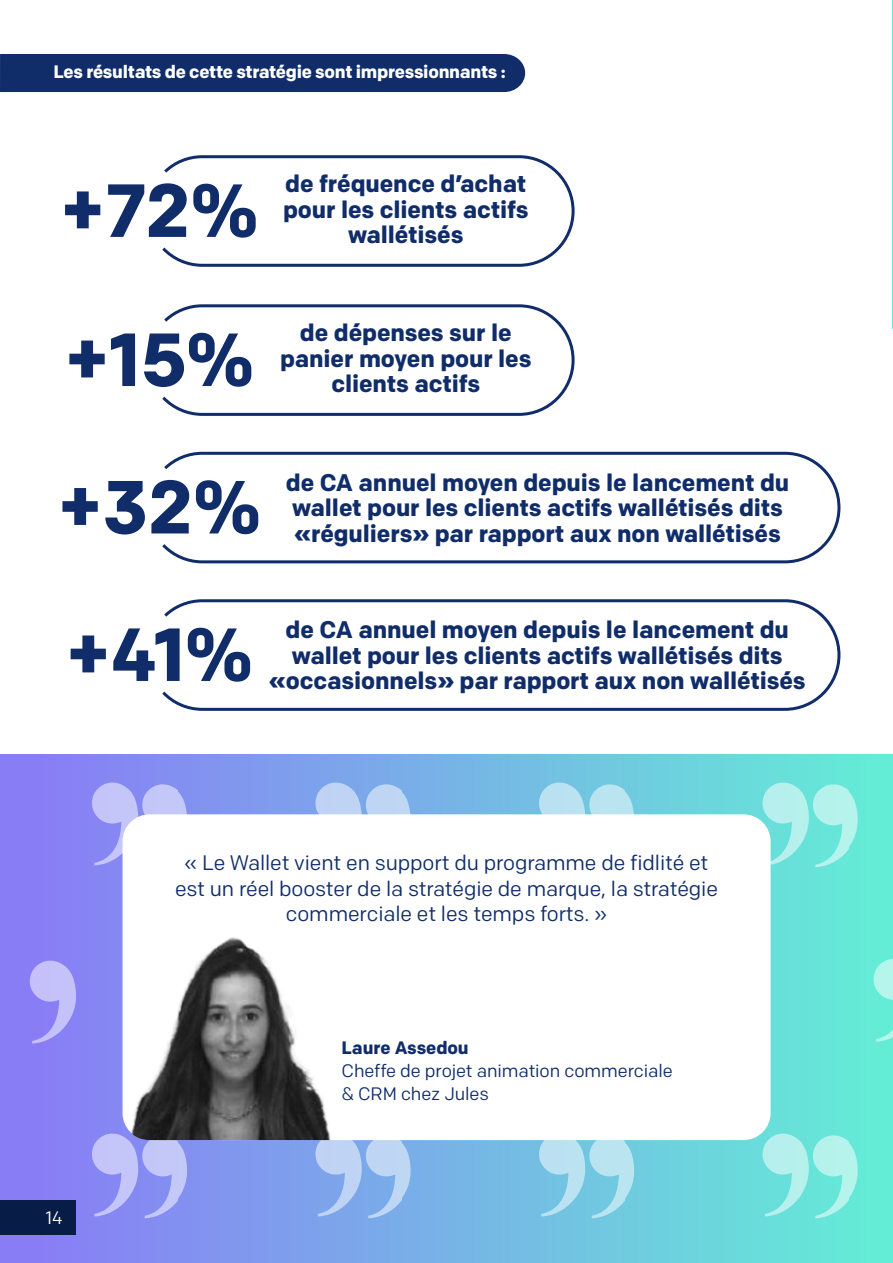
<style>
.page{position:relative;width:893px;height:1263px;background:#fff}
.page>*{position:absolute;margin:0;border:0;box-sizing:border-box;transform-origin:0 0}
.t1{font:700 75px "Colfax";letter-spacing:-.02em;color:#102d69}
.t2{font:700 24px/25.5px "Colfax";letter-spacing:-.005em;color:#102d69}
.t3{font:21px/25.5px "Colfax";letter-spacing:-.005em;color:#102d69;text-align:center}
.t4{font:700 18px "Colfax";letter-spacing:-.015em;color:#fff}
.t5{font:18px/23px "Colfax";letter-spacing:-.005em;color:#102d69}
.t6{font:700 18px "Colfax";letter-spacing:-.005em;color:#102d69}
.t7{font:18px "Colfax";color:#fff}
</style>
<div class="page">
<div style="left:0;top:754px;width:893px;height:509px;background:linear-gradient(to right,#8b79f7,#64eed6)"></div>
<svg style="left:92px;top:1132px;width:95px;height:86px"></svg>
<svg style="left:315px;top:1140px;width:96px;height:78px"></svg>
<svg style="left:539px;top:1140px;width:95px;height:78px"></svg>
<svg style="left:762px;top:1132px;width:96px;height:86px"></svg>
<svg style="left:30px;top:959px;width:46px;height:84px"></svg>
<svg style="left:92px;top:781px;width:95px;height:86px"></svg>
<svg style="left:315px;top:781px;width:96px;height:33px"></svg>
<svg style="left:539px;top:781px;width:95px;height:33px"></svg>
<svg style="left:873px;top:958px;width:20px;height:84px"></svg>
<svg style="left:762px;top:781px;width:96px;height:86px"></svg>
<div style="left:0;top:54px;width:525px;height:38px;background:#102d69"></div>
<svg style="left:162px;top:155px;width:413px;height:112px"></svg>
<svg style="left:162px;top:304px;width:413px;height:112px"></svg>
<svg style="left:162px;top:451px;width:679px;height:113px"></svg>
<svg style="left:162px;top:599px;width:679px;height:112px"></svg>
<div style="left:123px;top:814px;width:648px;height:326px;background:#fff;border-radius:27px"></div>
<img style="left:127px;top:937px;width:204px;height:203px">
<hr style="left:892px;top:0;width:1px;height:328px;background:#64edd6">
<div style="left:0;top:1200px;width:76px;height:34px;background:#071c47"></div>
<p class="t4" style="left:53px;top:61px;width:454px">Les résultats de cette stratégie sont impressionnants :</p>
<h1 class="t1" style="left:60px;top:164px;width:200px">+72%</h1>
<p class="t2" style="left:283px;top:171px;width:247px">de fréquence d’achat pour les clients actifs</p>
<p class="t2" style="left:348px;top:222px;width:117px">wallétisés</p>
<h1 class="t1" style="left:65px;top:314px;width:191px">+15%</h1>
<p class="t2" style="left:280px;top:320px;width:253px;text-align:center">de dépenses sur le panier moyen pour les</p>
<p class="t2" style="left:331px;top:371px;width:150px">clients actifs</p>
<h1 class="t1" style="left:58px;top:461px;width:205px">+32%</h1>
<p class="t2" style="left:286px;top:469px;width:505px">de CA annuel moyen depuis le lancement du wallet pour les clients actifs wallétisés dits</p>
<p class="t2" style="left:294px;top:520px;width:488px">«réguliers» par rapport aux non wallétisés</p>
<h1 class="t1" style="left:66px;top:608px;width:188px">+41%</h1>
<p class="t2" style="left:286px;top:617px;width:505px">de CA annuel moyen depuis le lancement du wallet pour les clients actifs wallétisés dits</p>
<p class="t2" style="left:269px;top:668px;width:538px">«occasionnels» par rapport aux non wallétisés</p>
<p class="t3" style="left:175px;top:850px;width:544px">« Le Wallet vient en support du programme de fidlité et est un réel booster de la stratégie de marque, la stratégie commerciale et les temps forts. »</p>
<p class="t7" style="left:46px;top:1206px;width:19px">14</p>
<p class="t6" style="left:342px;top:1036px;width:129px">Laure Assedou</p>
<p class="t5" style="left:342px;top:1059px;width:333px">Cheffe de projet animation commerciale &amp; CRM chez Jules</p>
</div>
